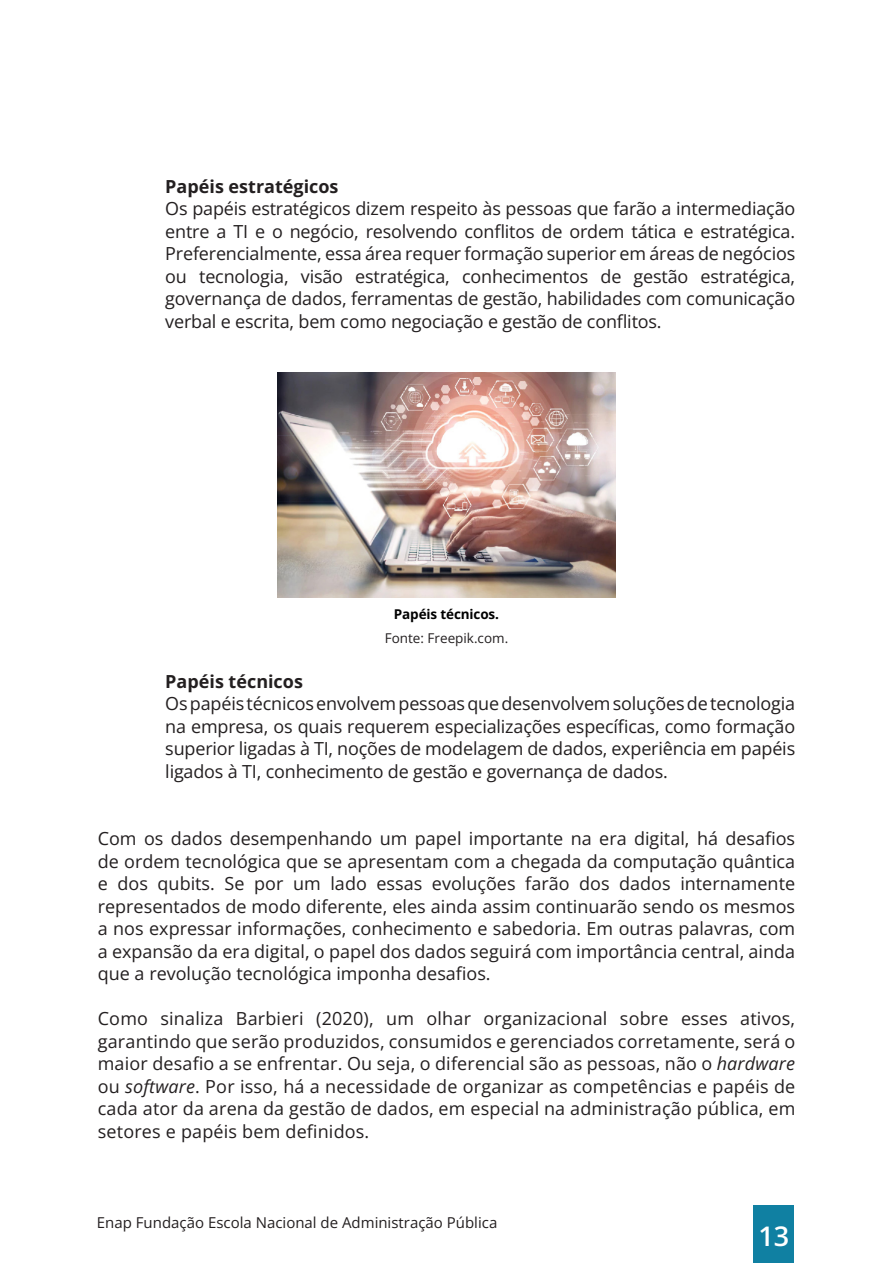
<style>
.page{position:relative;width:893px;height:1263px;background:#fff}
.page>*{position:absolute;margin:0;border:0;box-sizing:border-box;transform-origin:0 0}
.t1{font:600 27px "Open Sans";color:#fff}
.texto{font:18px/22.5px "Open Sans";letter-spacing:-.005em;color:#231f20;text-align:justify}
.texto-2{font:700 18px "Open Sans";color:#231f20}
.t2{font:15px "Open Sans";color:#231f20}
.Fonte_da_figura{font:13.5px "Open Sans";color:#231f20}
.Figura{font:700 13.5px "Open Sans";letter-spacing:-.01em;color:#000}
.s1{font-style:italic}
</style>
<div class="page">
<div style="left:754px;top:1205px;width:40px;height:58px;background:#1080a2"></div>
<img style="left:278px;top:373px;width:337px;height:225px">
<p class="texto-2" style="left:165px;top:174px;width:175px">Papéis estratégicos</p>
<p class="texto" style="left:165px;top:197px;width:631px">Os papéis estratégicos dizem respeito às pessoas que farão a intermediação entre a TI e o negócio, resolvendo conflitos de ordem tática e estratégica.<br>Preferencialmente, essa área requer formação superior em áreas de negócios ou tecnologia, visão estratégica, conhecimentos de gestão estratégica, governança de dados, ferramentas de gestão, habilidades com comunicação verbal e escrita, bem como negociação e gestão de conflitos.</p>
<p class="Figura" style="left:394px;top:605px;width:107px">Papéis técnicos.</p>
<p class="Fonte_da_figura" style="left:385px;top:628px;width:125px">Fonte: Freepik.com.</p>
<p class="texto-2" style="left:165px;top:669px;width:139px">Papéis técnicos</p>
<p class="texto" style="left:165px;top:692px;width:631px">Os papéis técnicos envolvem pessoas que desenvolvem soluções de tecnologia na empresa, os quais requerem especializações específicas, como formação superior ligadas à TI, noções de modelagem de dados, experiência em papéis ligados à TI, conhecimento de gestão e governança de dados.</p>
<p class="texto" style="left:98px;top:827px;width:699px">Com os dados desempenhando um papel importante na era digital, há desafios de ordem tecnológica que se apresentam com a chegada da computação quântica e dos qubits. Se por um lado essas evoluções farão dos dados internamente representados de modo diferente, eles ainda assim continuarão sendo os mesmos a nos expressar informações, conhecimento e sabedoria. Em outras palavras, com a expansão da era digital, o papel dos dados seguirá com importância central, ainda que a revolução tecnológica imponha desafios.</p>
<p class="texto" style="left:98px;top:1007px;width:699px">Como sinaliza Barbieri (2020), um olhar organizacional sobre esses ativos, garantindo que serão produzidos, consumidos e gerenciados corretamente, será o maior desafio a se enfrentar. Ou seja, o diferencial são as pessoas, não o <span class="s1">hardware </span>ou <span class="s1">software</span>. Por isso, há a necessidade de organizar as competências e papéis de cada ator da arena da gestão de dados, em especial na administração pública, em setores e papéis bem definidos.</p>
<p class="t2" style="left:97px;top:1212px;width:402px">Enap Fundação Escola Nacional de Administração Pública</p>
<h1 class="t1" style="left:758px;top:1217px;width:32px">13</h1>
</div>
